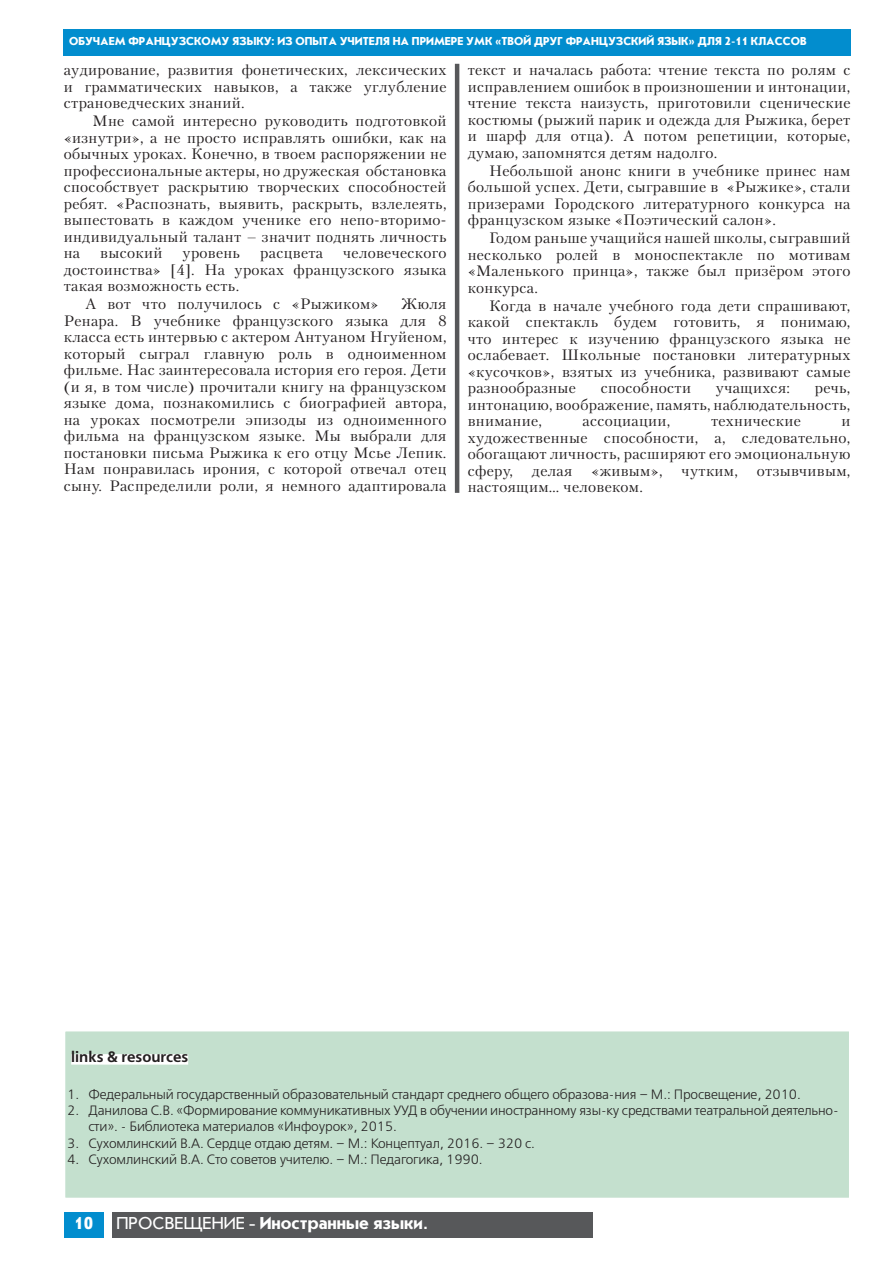
<style>
.page{position:relative;width:893px;height:1263px;background:#fff}
.page>*{position:absolute;margin:0;border:0;box-sizing:border-box;transform-origin:0 0}
.t1{font:700 18px "Journal Sans C";color:#fff}
.Содержание_статья{font:15px/16.5px "Petersburg C San Pin";letter-spacing:.02em;color:#231f20;text-align:justify}
.t2{font:700 15px "Free Set C";color:#231f20}
.t3{font:13.5px/16.2px "Free Set C";letter-spacing:-.01em;color:#231f20}
.t4{font:700 12px "Journal Sans C";color:#fff}
.s1{font-weight:400}
</style>
<div class="page">
<div style="left:64px;top:1212px;width:40px;height:25px;background:#028dce"></div>
<div style="left:64px;top:30px;width:787px;height:26px;background:#028dce"></div>
<div style="left:112px;top:1212px;width:481px;height:25px;background:#57585a"></div>
<hr style="left:455px;top:64px;width:4px;height:429px;background:#57585a">
<div style="left:64px;top:1030px;width:786px;height:169px;background:#c4e0ce;border:2px solid #fff"></div>
<div style="left:71px;top:1054px;width:117px;height:10px;background:#fff"></div>
<p class="t4" style="left:69px;top:35px;width:739px">ОБУЧАЕМ ФРАНЦУЗСКОМУ ЯЗЫКУ: ИЗ ОПЫТА УЧИТЕЛЯ НА ПРИМЕРЕ УМК «ТВОЙ ДРУГ ФРАНЦУЗСКИЙ ЯЗЫК» ДЛЯ 2-11 КЛАССОВ</p>
<p class="Содержание_статья" style="left:64px;top:62px;width:384px">аудирование, развития фонетических, лексических и грамматических навыков, а также углубление страноведческих знаний.</p>
<p class="Содержание_статья" style="left:64px;top:113px;width:384px;text-indent:29px">Мне самой интересно руководить подготовкой «изнутри», а не просто исправлять ошибки, как на обычных уроках. Конечно, в твоем распоряжении не профессиональные актеры, но дружеская обстановка способствует раскрытию творческих способностей ребят. «Распознать, выявить, раскрыть, взлелеять, выпестовать в каждом ученике его непо-вторимо&shy;индивидуальный талант – значит поднять личность на</p>
<p class="Содержание_статья" style="left:100px;top:245px;width:64px">высокий</p>
<p class="Содержание_статья" style="left:183px;top:245px;width:59px">уровень</p>
<p class="Содержание_статья" style="left:260px;top:245px;width:64px">расцвета</p>
<p class="Содержание_статья" style="left:64px;top:245px;width:384px;text-indent:279px">человеческого достоинства» [4]. На уроках французского языка такая возможность есть.</p>
<p class="Содержание_статья" style="left:85px;top:296px;width:295px">А вот что получилось с «Рыжиком»</p>
<p class="Содержание_статья" style="left:64px;top:296px;width:384px;text-indent:337px">Жюля Ренара. В учебнике французского языка для 8 класса есть интервью с актером Антуаном Нгуйеном, который сыграл главную роль в одноименном фильме. Нас заинтересовала история его героя. Дети (и я, в том числе) прочитали книгу на французском языке дома, познакомились с биографией автора, на уроках посмотрели эпизоды из одноименного фильма на французском языке. Мы выбрали для постановки письма Рыжика к его отцу Мсье Лепик.<br>Нам понравилась ирония, с которой отвечал отец сыну. Распределили роли, я немного адаптировала</p>
<p class="Содержание_статья" style="left:468px;top:62px;width:384px">текст и началась работа: чтение текста по ролям с исправлением ошибок в произношении и интонации, чтение текста наизусть, приготовили сценические костюмы (рыжий парик и одежда для Рыжика, берет и шарф для отца). А потом репетиции, которые, думаю, запомнятся детям надолго.</p>
<p class="Содержание_статья" style="left:468px;top:162px;width:384px;text-indent:21px">Небольшой анонс книги в учебнике принес нам большой успех. Дети, сыгравшие в «Рыжике», стали призерами Городского литературного конкурса на французском языке «Поэтический салон».</p>
<p class="Содержание_статья" style="left:468px;top:230px;width:384px;text-indent:21px">Годом раньше учащийся нашей школы, сыгравший несколько ролей в моноспектакле по мотивам «Маленького принца», также был призёром этого конкурса.</p>
<p class="Содержание_статья" style="left:468px;top:297px;width:384px;text-indent:21px">Когда в начале учебного года дети спрашивают, какой спектакль будем готовить, я понимаю, что интерес к изучению французского языка не ослабевает. Школьные постановки литературных «кусочков», взятых из учебника, развивают самые разнообразные</p>
<p class="Содержание_статья" style="left:601px;top:380px;width:92px">способности</p>
<p class="Содержание_статья" style="left:716px;top:380px;width:76px">учащихся:</p>
<p class="Содержание_статья" style="left:468px;top:380px;width:384px;text-indent:347px">речь, интонацию, воображение, память, наблюдательность, внимание,</p>
<p class="Содержание_статья" style="left:582px;top:413px;width:89px">ассоциации,</p>
<p class="Содержание_статья" style="left:711px;top:413px;width:91px">технические</p>
<p class="Содержание_статья" style="left:468px;top:413px;width:384px;text-indent:374px">и художественные способности, а, следовательно, обогащают личность, расширяют его эмоциональную сферу,</p>
<p class="Содержание_статья" style="left:532px;top:462px;width:42px">делая</p>
<p class="Содержание_статья" style="left:591px;top:462px;width:73px">«живым»,</p>
<p class="Содержание_статья" style="left:682px;top:462px;width:58px">чутким,</p>
<p class="Содержание_статья" style="left:757px;top:462px;width:95px">отзывчивым,</p>
<p class="Содержание_статья" style="left:468px;top:479px;width:177px">настоящим… человеком.</p>
<p class="t2" style="left:71px;top:1048px;width:118px">links &amp; resources</p>
<p class="t3" style="left:67px;top:1086px;width:735px">1. Федеральный государственный образовательный стандарт среднего общего образова-ния – М.: Просвещение, 2010.</p>
<p class="t3" style="left:88px;top:1103px;width:752px;text-indent:-21px">2. Данилова С.В. «Формирование коммуникативных УУД в обучении иностранному язы-ку средствами театральной деятельно&shy;сти». - Библиотека материалов «Инфоурок», 2015.</p>
<p class="t3" style="left:67px;top:1135px;width:469px">3. Сухомлинский В.А. Сердце отдаю детям. – М.: Концептуал, 2016. – 320 с.</p>
<p class="t3" style="left:67px;top:1151px;width:417px">4. Сухомлинский В.А. Сто советов учителю. – М.: Педагогика, 1990.</p>
<p class="t1" style="left:74px;top:1213px;width:20px">10</p>
<p class="t1" style="left:117px;top:1214px;width:314px"><span class="s1">ПРОСВЕЩЕНИЕ -</span> Иностранные языки<span class="s1">.</span></p>
</div>
